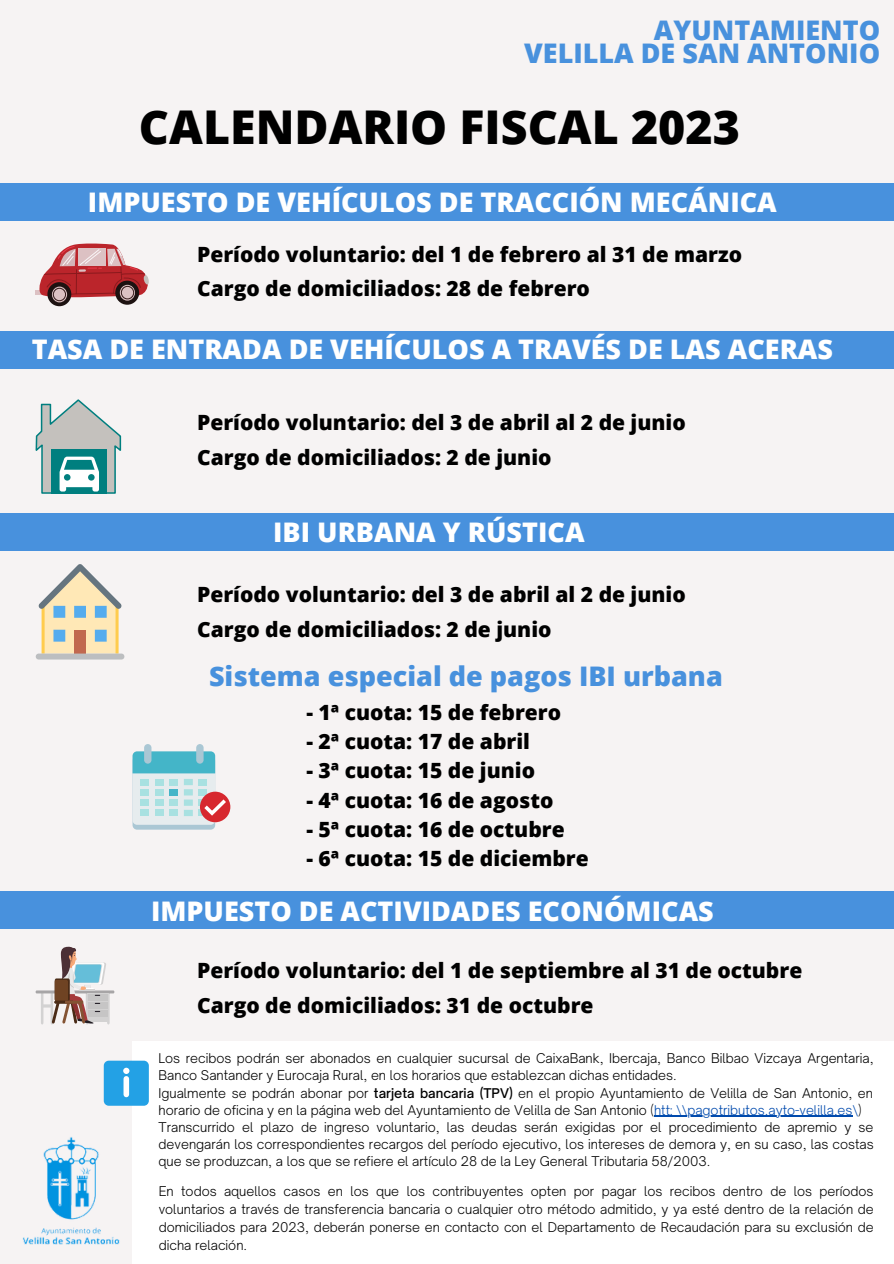
<style>
.page{position:relative;width:894px;height:1264px;background:#fff}
.page>*{position:absolute;margin:0;border:0;box-sizing:border-box;transform-origin:0 0}
.t1{font:800 46.5px "Open Sans";color:#000}
.t2{font:800 27px "Open Sans";color:#fff}
.t3{font:800 27px/23.1px "Open Sans";color:#4891dd;text-align:right}
.t4{font:800 21px/35.2px "Open Sans";color:#000}
.t5{font:300 12.9px/17.1px "Open Sauce One";color:#000}
.s1{font-weight:500}
.s2{color:#004aad}
</style>
<div class="page">
<div style="left:0;top:0;width:893px;height:1263px;background:#f6f3f3"></div>
<div style="left:0;top:183px;width:893px;height:37px;background:#4891dd"></div>
<div style="left:0;top:331px;width:893px;height:37px;background:#4891dd"></div>
<div style="left:0;top:513px;width:893px;height:37px;background:#4891dd"></div>
<div style="left:0;top:891px;width:893px;height:37px;background:#4891dd"></div>
<img style="left:22px;top:1137px;width:98px;height:108px">
<div style="left:132px;top:1040px;width:761px;height:223px;background:#fff"></div>
<svg style="left:47px;top:282px;width:24px;height:24px"></svg>
<svg style="left:115px;top:281px;width:24px;height:24px"></svg>
<div style="left:53px;top:288px;width:13px;height:13px;border:1px solid #341a1a;border-radius:50%"></div>
<svg style="left:36px;top:243px;width:113px;height:57px"></svg>
<svg style="left:38px;top:564px;width:84px;height:89px"></svg>
<div style="left:36px;top:653px;width:88px;height:6px;background:#bcbec0;border-radius:3px"></div>
<svg style="left:132px;top:756px;width:83px;height:73px"></svg>
<div style="left:132px;top:751px;width:83px;height:73px;background:#e6ecee;border-radius:5px"></div>
<svg style="left:132px;top:751px;width:83px;height:22px;background:#4ab6c9"></svg>
<div style="left:140px;top:779px;width:9px;height:6px;background:#a8e1e1"></div>
<div style="left:155px;top:779px;width:9px;height:6px;background:#a8e1e1"></div>
<div style="left:169px;top:779px;width:9px;height:6px;background:#a8e1e1"></div>
<div style="left:184px;top:779px;width:9px;height:6px;background:#a8e1e1"></div>
<div style="left:198px;top:779px;width:9px;height:6px;background:#a8e1e1"></div>
<div style="left:140px;top:789px;width:9px;height:6px;background:#a8e1e1"></div>
<div style="left:155px;top:789px;width:9px;height:6px;background:#a8e1e1"></div>
<div style="left:169px;top:789px;width:9px;height:6px;background:#44b5c8"></div>
<div style="left:184px;top:789px;width:9px;height:6px;background:#a8e1e1"></div>
<div style="left:198px;top:789px;width:9px;height:6px;background:#a8e1e1"></div>
<div style="left:140px;top:799px;width:9px;height:6px;background:#a8e1e1"></div>
<div style="left:155px;top:799px;width:9px;height:6px;background:#a8e1e1"></div>
<div style="left:169px;top:799px;width:9px;height:6px;background:#a8e1e1"></div>
<div style="left:184px;top:799px;width:9px;height:6px;background:#a8e1e1"></div>
<div style="left:198px;top:799px;width:9px;height:6px;background:#a8e1e1"></div>
<div style="left:140px;top:809px;width:9px;height:7px;background:#a8e1e1"></div>
<div style="left:155px;top:809px;width:9px;height:7px;background:#a8e1e1"></div>
<div style="left:169px;top:809px;width:9px;height:7px;background:#a8e1e1"></div>
<div style="left:184px;top:809px;width:9px;height:7px;background:#a8e1e1"></div>
<div style="left:198px;top:809px;width:9px;height:7px;background:#a8e1e1"></div>
<div style="left:144px;top:744px;width:7px;height:19px;background:#aac7d4;border-radius:4px"></div>
<div style="left:196px;top:744px;width:7px;height:19px;background:#aac7d4;border-radius:4px"></div>
<div style="left:200px;top:791px;width:30px;height:31px;background:#d7282f;border-radius:50%"></div>
<svg style="left:200px;top:795px;width:30px;height:23px"></svg>
<hr style="left:36px;top:990px;width:78px;height:3px;background:#a7a5a6">
<svg style="left:41px;top:946px;width:69px;height:78px"></svg>
<div style="left:104px;top:1060px;width:45px;height:45px;background:#23a1e5;border-radius:5px"></div>
<svg style="left:123px;top:1067px;width:6px;height:30px"></svg>
<svg style="left:36px;top:399px;width:85px;height:95px"></svg>
<hr style="left:654px;top:1115px;width:198px;height:1px;background:#004aad">
<h2 class="t3" style="left:524px;top:18px;width:357px">AYUNTAMIENTO<br>VELILLA DE SAN ANTONIO</h2>
<h1 class="t1" style="left:139px;top:94px;width:602px">CALENDARIO FISCAL 2023</h1>
<h2 class="t2" style="left:88px;top:183px;width:690px">IMPUESTO DE VEHÍCULOS DE TRACCIÓN MECÁNICA</h2>
<h3 class="t4" style="left:197px;top:237px;width:546px;line-height:33.5px">Período voluntario: del 1 de febrero al 31 de marzo<br>Cargo de domiciliados: 28 de febrero</h3>
<h2 class="t2" style="left:32px;top:330px;width:802px">TASA DE ENTRADA DE VEHÍCULOS A TRAVÉS DE LAS ACERAS</h2>
<h3 class="t4" style="left:197px;top:404px;width:490px">Período voluntario: del 3 de abril al 2 de junio</h3>
<h3 class="t4" style="left:197px;top:439px;width:356px">Cargo de domiciliados: 2 de junio</h3>
<h2 class="t2" style="left:273px;top:513px;width:313px">IBI URBANA Y RÚSTICA</h2>
<h3 class="t4" style="left:197px;top:576px;width:490px">Período voluntario: del 3 de abril al 2 de junio<br>Cargo de domiciliados: 2 de junio</h3>
<h2 class="t3" style="left:209px;top:663px;width:515px">Sistema especial de pagos IBI urbana</h2>
<h3 class="t4" style="left:306px;top:694px;width:256px">- 1ª cuota: 15 de febrero</h3>
<h3 class="t4" style="left:306px;top:723px;width:225px">- 2ª cuota: 17 de abril</h3>
<h3 class="t4" style="left:306px;top:752px;width:230px">- 3ª cuota: 15 de junio</h3>
<h3 class="t4" style="left:306px;top:781px;width:248px">- 4ª cuota: 16 de agosto</h3>
<h3 class="t4" style="left:306px;top:811px;width:260px">- 5ª cuota: 16 de octubre</h3>
<h3 class="t4" style="left:306px;top:840px;width:284px">- 6ª cuota: 15 de diciembre</h3>
<h2 class="t2" style="left:151px;top:891px;width:564px">IMPUESTO DE ACTIVIDADES ECONÓMICAS</h2>
<h3 class="t4" style="left:197px;top:952px;width:606px">Período voluntario: del 1 de septiembre al 31 de octubre<br>Cargo de domiciliados: 31 de octubre</h3>
<p class="t5" style="left:158px;top:1049px;width:716px">Los recibos podrán ser abonados en cualquier sucursal de CaixaBank, Ibercaja, Banco Bilbao Vizcaya Argentaria, Banco Santander y Eurocaja Rural, en los horarios que establezcan dichas entidades.<br>Igualmente se podrán abonar por <span class="s1">tarjeta bancaria (TPV)</span> en el propio Ayuntamiento de Velilla de San Antonio, en horario de oficina y en la página web del Ayuntamiento de Velilla de San Antonio (<span class="s2">htt: \\pagotributos.ayto-velilla.es\</span>)<br>Transcurrido el plazo de ingreso voluntario, las deudas serán exigidas por el procedimiento de apremio y se devengarán los correspondientes recargos del período ejecutivo, los intereses de demora y, en su caso, las costas que se produzcan, a los que se refiere el artículo 28 de la Ley General Tributaria 58/2003.</p>
<p class="t5" style="left:159px;top:1181px;width:716px;line-height:17.9px;text-align:justify">En todos aquellos casos en los que los contribuyentes opten por pagar los recibos dentro de los períodos voluntarios a través de transferencia bancaria o cualquier otro método admitido, y ya esté dentro de la relación de domiciliados para 2023, deberán ponerse en contacto con el Departamento de Recaudación para su exclusión de dicha relación.</p>
</div>
